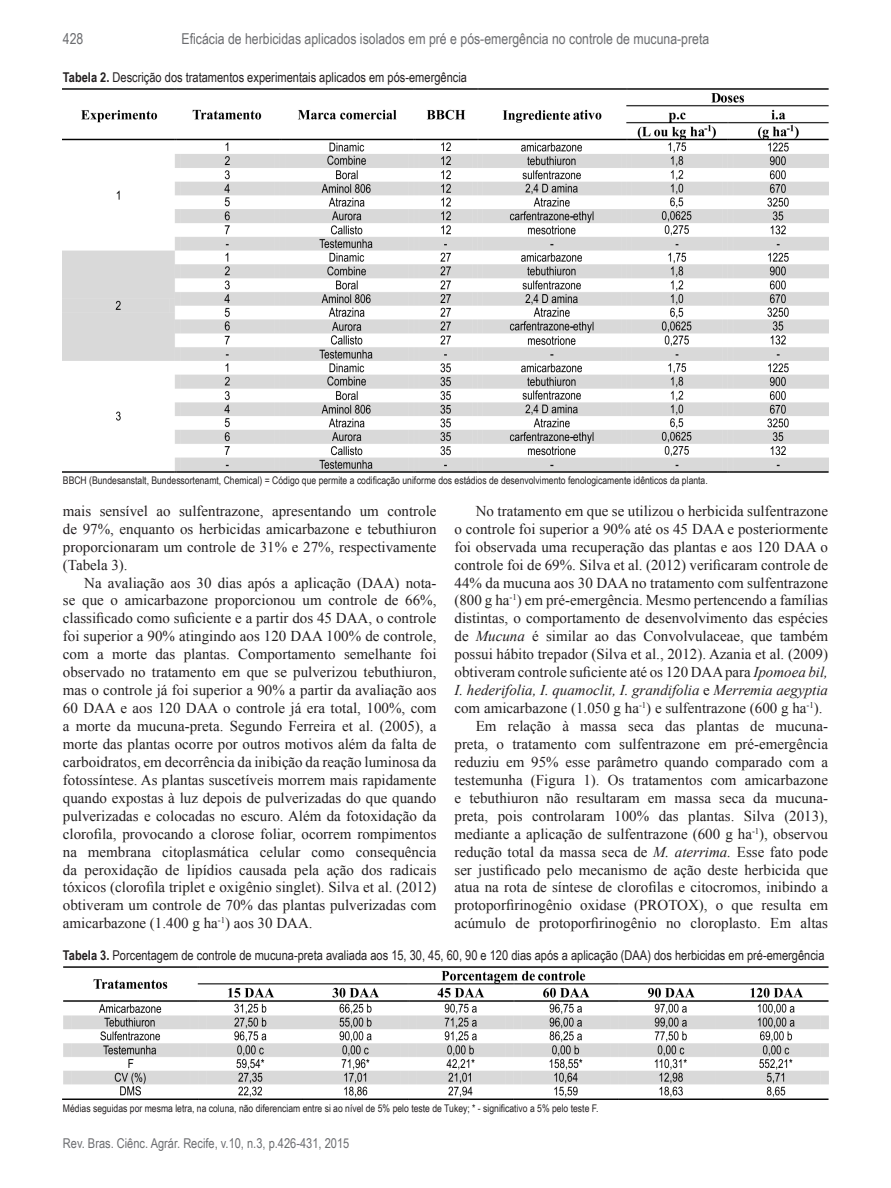
<style>
.page{position:relative;width:891px;height:1188px;background:#fff}
.page>*{position:absolute;margin:0;border:0;box-sizing:border-box;transform-origin:0 0}
.t1{font:15px/18px "Times New Roman";color:#231f20;text-align:justify}
.t2{font:15px "Arial Narrow";color:#6c6d70}
.t3{font:13.5px "Arial Narrow";color:#231f20}
.t4{font:13.5px "Arial Narrow";color:#6c6d70}
.t5{font:10.5px "Arial Narrow";color:#231f20}
.s1{font-weight:700}
.s2{font-style:italic}
</style>
<div class="page">
<img style="left:63px;top:88px;width:765px;height:384px">
<img style="left:63px;top:967px;width:765px;height:133px">
<p class="t2" style="left:63px;top:28px;width:22px">428</p>
<p class="t2" style="left:182px;top:28px;width:529px">Eficácia de herbicidas aplicados isolados em pré e pós-emergência no controle de mucuna-preta</p>
<p class="t3" style="left:63px;top:67px;width:406px"><span class="s1">Tabela 2.</span> Descrição dos tratamentos experimentais aplicados em pós-emergência</p>
<p class="t5" style="left:63px;top:473px;width:646px">BBCH (Bundesanstalt, Bundessortenamt, Chemical) = Código que permite a codificação uniforme dos estádios de desenvolvimento fenologicamente idênticos da planta.</p>
<p class="t1" style="left:63px;top:502px;width:375px">mais sensível ao sulfentrazone, apresentando um controle de 97%, enquanto os herbicidas amicarbazone e tebuthiuron proporcionaram um controle de 31% e 27%, respectivamente (Tabela 3).</p>
<p class="t1" style="left:63px;top:573px;width:375px;text-indent:21px">Na avaliação aos 30 dias após a aplicação (DAA) nota&shy;se que o amicarbazone proporcionou um controle de 66%, classificado como suficiente e a partir dos 45 DAA, o controle foi superior a 90% atingindo aos 120 DAA 100% de controle, com a morte das plantas. Comportamento semelhante foi observado no tratamento em que se pulverizou tebuthiuron, mas o controle já foi superior a 90% a partir da avaliação aos 60 DAA e aos 120 DAA o controle já era total, 100%, com a morte da mucuna-preta. Segundo Ferreira et al. (2005), a morte das plantas ocorre por outros motivos além da falta de carboidratos, em decorrência da inibição da reação luminosa da fotossíntese. As plantas suscetíveis morrem mais rapidamente quando expostas à luz depois de pulverizadas do que quando pulverizadas e colocadas no escuro. Além da fotoxidação da clorofila, provocando a clorose foliar, ocorrem rompimentos na membrana citoplasmática celular como consequência da peroxidação de lipídios causada pela ação dos radicais tóxicos (clorofila triplet e oxigênio singlet). Silva et al. (2012) obtiveram um controle de 70% das plantas pulverizadas com amicarbazone (1.400 g ha<sup>-1</sup>) aos 30 DAA.</p>
<p class="t1" style="left:454px;top:502px;width:375px;text-indent:21px">No tratamento em que se utilizou o herbicida sulfentrazone o controle foi superior a 90% até os 45 DAA e posteriormente foi observada uma recuperação das plantas e aos 120 DAA o controle foi de 69%. Silva et al. (2012) verificaram controle de 44% da mucuna aos 30 DAA no tratamento com sulfentrazone (800 g ha<sup>-1</sup>) em pré-emergência. Mesmo pertencendo a famílias distintas, o comportamento de desenvolvimento das espécies de <span class="s2">Mucuna</span> é similar ao das Convolvulaceae, que também possui hábito trepador (Silva et al., 2012). Azania et al. (2009) obtiveram controle suficiente até os 120 DAA para <span class="s2">Ipomoea bil, I. hederifolia, I. quamoclit, I. grandifolia</span> e <span class="s2">Merremia aegyptia </span>com amicarbazone (1.050 g ha<sup>-1</sup>) e sulfentrazone (600 g ha<sup>-1</sup>).</p>
<p class="t1" style="left:455px;top:717px;width:375px;text-indent:21px">Em relação à massa seca das plantas de mucuna&shy;preta, o tratamento com sulfentrazone em pré-emergência reduziu em 95% esse parâmetro quando comparado com a testemunha (Figura 1). Os tratamentos com amicarbazone e tebuthiuron não resultaram em massa seca da mucuna&shy;preta, pois controlaram 100% das plantas. Silva (2013), mediante a aplicação de sulfentrazone (600 g ha<sup>-1</sup>), observou redução total da massa seca de <span class="s2">M. aterrima.</span> Esse fato pode ser justificado pelo mecanismo de ação deste herbicida que atua na rota de síntese de clorofilas e citocromos, inibindo a protoporfirinogênio oxidase (PROTOX), o que resulta em acúmulo de protoporfirinogênio no cloroplasto. Em altas</p>
<p class="t3" style="left:63px;top:946px;width:763px"><span class="s1">Tabela 3.</span> Porcentagem de controle de mucuna-preta avaliada aos 15, 30, 45, 60, 90 e 120 dias após a aplicação (DAA) dos herbicidas em pré-emergência</p>
<p class="t5" style="left:63px;top:1100px;width:537px">Médias seguidas por mesma letra, na coluna, não diferenciam entre si ao nível de 5% pelo teste de Tukey; * - significativo a 5% pelo teste F.</p>
<p class="t4" style="left:63px;top:1134px;width:288px">Rev. Bras. Ciênc. Agrár. Recife, v.10, n.3, p.426-431, 2015</p>
</div>
